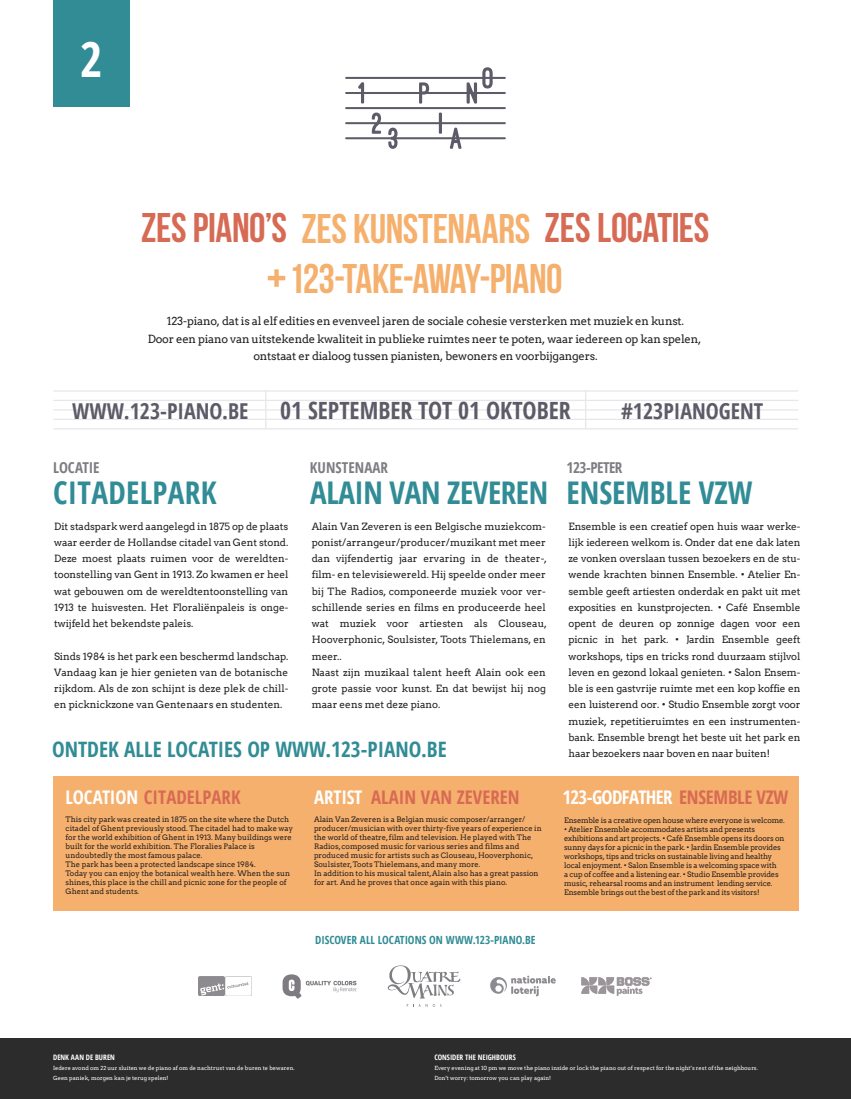
<style>
.page{position:relative;width:851px;height:1099px;background:#fff}
.page>*{position:absolute;margin:0;border:0;box-sizing:border-box;transform-origin:0 0}
.t1{font:700 condensed 48.06px "Open Sans";color:#fff}
.t2{font:41.44px/50.4px "Bebas Neue";letter-spacing:-.01em;color:#f6b06d;text-align:center}
.t3{font:700 condensed 31.25px "Open Sans";letter-spacing:-.005em;color:#318c95}
.t4{font:700 condensed 23.75px "Open Sans";color:#5e5b68}
.t5{font:700 condensed 21.88px "Open Sans";color:#5e5b68}
.t6{font:700 condensed 21.25px "Open Sans";color:#318c95}
.t7{font:700 condensed 18.75px "Open Sans";color:#d76a54}
.t8{font:700 condensed 18.75px "Open Sans";letter-spacing:-.035em;color:#fff}
.t9{font:700 condensed 18.75px "Open Sans";letter-spacing:-.015em;color:#fff}
.t10{font:700 condensed 15px "Open Sans";letter-spacing:-.005em;color:#7e7c81}
.t11{font:700 condensed 15px "Open Sans";letter-spacing:-.03em;color:#7e7c81}
.t12{font:11.25px/17.5px "Arvo";letter-spacing:-.02em;color:#231f20;text-align:center}
.t13{font:700 condensed 11.25px "Open Sans";color:#318c95}
.t14{font:10px/16.2px "Arvo";color:#231f20;text-align:justify}
.t15{font:7.5px/9.1px "Arvo";color:#231f20}
.t16{font:7.5px/9px "Arvo";letter-spacing:-.02em;color:#231f20}
.t17{font:700 condensed 7.5px "Open Sans";color:#fff}
.t18{font:5.62px/10px "Arvo";color:#fff}
.s1{color:#d76a54}
.s2{color:#fff}
</style>
<div class="page">
<div style="left:0;top:1038px;width:850px;height:60px;background:#2b2c2b"></div>
<div style="left:53px;top:776px;width:745px;height:134px;background:#f6b06d"></div>
<div style="left:53px;top:0;width:76px;height:107px;background:#318c95"></div>
<svg style="left:53px;top:390px;width:745px;height:39px"></svg>
<hr style="left:345px;top:77px;width:160px;height:2px;background:#5e5b68">
<hr style="left:345px;top:92px;width:160px;height:2px;background:#5e5b68">
<hr style="left:345px;top:107px;width:160px;height:2px;background:#5e5b68">
<hr style="left:345px;top:122px;width:160px;height:2px;background:#5e5b68">
<hr style="left:345px;top:137px;width:160px;height:2px;background:#5e5b68">
<svg style="left:419px;top:82px;width:10px;height:22px"></svg>
<hr style="left:439px;top:113px;width:3px;height:21px;background:#5e5b68">
<svg style="left:449px;top:128px;width:12px;height:21px"></svg>
<svg style="left:466px;top:67px;width:26px;height:37px"></svg>
<svg style="left:358px;top:82px;width:6px;height:21px"></svg>
<svg style="left:372px;top:113px;width:9px;height:21px"></svg>
<svg style="left:388px;top:128px;width:9px;height:21px"></svg>
<svg style="left:268px;top:269px;width:17px;height:18px"></svg>
<img style="left:198px;top:976px;width:53px;height:19px">
<svg style="left:490px;top:975px;width:66px;height:21px"></svg>
<svg style="left:387px;top:965px;width:73px;height:41px"></svg>
<img style="left:581px;top:977px;width:71px;height:19px">
<svg style="left:282px;top:974px;width:74px;height:24px"></svg>
<h1 class="t1" style="left:80px;top:26px;width:24px">2</h1>
<h2 class="t2" style="left:141px;top:202px;width:569px"><span class="s1">ZESPIANO’S</span> ZES KUNSTENAARS <span class="s1">ZES LOCATIES<br></span>123-TAKE-AWAY-PIANO</h2>
<p class="t12" style="left:148px;top:312px;width:555px">123-piano, dat is al elf edities en evenveel jaren de sociale cohesie versterken met muziek en kunst.<br>Door een piano van uitstekende kwaliteit in publieke ruimtes neer te poten, waar iedereen op kan spelen, ontstaat er dialoog tussen pianisten, bewoners en voorbijgangers.</p>
<h3 class="t5" style="left:72px;top:395px;width:178px">WWW.123-PIANO.BE</h3>
<h3 class="t4" style="left:280px;top:394px;width:292px">01 SEPTEMBER TOT 01 OKTOBER</h3>
<h3 class="t5" style="left:621px;top:395px;width:144px">#123PIANOGENT</h3>
<h3 class="t10" style="left:53px;top:457px;width:48px">LOCATIE</h3>
<h3 class="t3" style="left:53px;top:471px;width:165px">CITADELPARK</h3>
<h3 class="t10" style="left:310px;top:457px;width:80px">KUNSTENAAR</h3>
<h3 class="t11" style="left:566px;top:457px;width:57px">123-PETER</h3>
<h3 class="t3" style="left:566px;top:471px;width:187px">ENSEMBLE VZW</h3>
<h3 class="t3" style="left:310px;top:471px;width:239px">ALAIN VAN ZEVEREN</h3>
<p class="t14" style="left:312px;top:518px;width:237px;text-align:left">Alain Van Zeveren is een Belgische muziekcom&shy;ponist/arrangeur/producer/muzikant met meer dan vijfendertig jaar ervaring in de theater-, film- en televisiewereld. Hij speelde onder meer bij The Radios, componeerde muziek voor ver&shy;schillende series en films en produceerde heel wat muziek voor artiesten als Clouseau, Hooverphonic, Soulsister, Toots Thielemans, en meer..<br>Naast zijn muzikaal talent heeft Alain ook een grote passie voor kunst. En dat bewijst hij nog maar eens met deze piano.</p>
<p class="t14" style="left:54px;top:518px;width:236px">Dit stadspark werd aangelegd in 1875 op de plaats waar eerder de Hollandse citadel van Gent stond.<br>Deze moest plaats ruimen voor de wereldten&shy;toonstelling van Gent in 1913. Zo kwamen er heel wat gebouwen om de wereldtentoonstelling van 1913 te huisvesten. Het Floraliënpaleis is onge&shy;twijfeld het bekendste paleis.</p>
<p class="t14" style="left:54px;top:648px;width:236px">Sinds 1984 is het park een beschermd landschap.<br>Vandaag kan je hier genieten van de botanische rijkdom. Als de zon schijnt is deze plek de chill&shy;en picknickzone van Gentenaars en studenten.</p>
<p class="t14" style="left:568px;top:518px;width:233px">Ensemble is een creatief open huis waar werke&shy;lijk iedereen welkom is. Onder dat ene dak laten ze vonken overslaan tussen bezoekers en de stu&shy;wende krachten binnen Ensemble. • Atelier En&shy;semble geeft artiesten onderdak en pakt uit met exposities en kunstprojecten. • Café Ensemble opent de deuren op zonnige dagen voor een picnic in het park. • Jardin Ensemble geeft workshops, tips en tricks rond duurzaam stijlvol leven en gezond lokaal genieten. • Salon Ensem&shy;ble is een gastvrije ruimte met een kop koffie en een luisterend oor. • Studio Ensemble zorgt voor muziek, repetitieruimtes en een instrumenten&shy;bank. Ensemble brengt het beste uit het park en haar bezoekers naar boven en naar buiten!</p>
<h3 class="t6" style="left:52px;top:734px;width:396px">ONTDEK ALLE LOCATIES OP WWW.123-PIANO.BE</h3>
<h3 class="t7" style="left:66px;top:784px;width:176px"><span class="s2">LOCATION</span> CITADELPARK</h3>
<p class="t15" style="left:66px;top:814px;width:229px">This city park was created in 1875 on the site where the Dutch citadel of Ghent previously stood. The citadel had to make way for the world exhibition of Ghent in 1913. Many buildings were built for the world exhibition. The Floralies Palace is undoubtedly the most famous palace.<br>The park has been a protected landscape since 1984.<br>Today you can enjoy the botanical wealth here. When the sun shines, this place is the chill and picnic zone for the people of Ghent and students.</p>
<h3 class="t9" style="left:314px;top:784px;width:50px">ARTIST</h3>
<h3 class="t7" style="left:371px;top:784px;width:150px">ALAIN VAN ZEVEREN</h3>
<p class="t15" style="left:314px;top:814px;width:229px">Alain Van Zeveren is a Belgian music composer/arranger/ producer/musician with over thirty-five years of experience in the world of theatre, film and television. He played with The Radios, composed music for various series and films and produced music for artists such as Clouseau, Hooverphonic, Soulsister, Toots Thielemans, and many more.<br>In addition to his musical talent, Alain also has a great passion for art. And he proves that once again with this piano.</p>
<p class="t13" style="left:315px;top:931px;width:222px">DISCOVER ALL LOCATIONS ON WWW.123-PIANO.BE</p>
<h3 class="t8" style="left:562px;top:783px;width:227px">123-GODFATHER <span class="s1">ENSEMBLE VZW</span></h3>
<p class="t16" style="left:564px;top:815px;width:222px">Ensemble is a creative open house where everyone is welcome.</p>
<p class="t16" style="left:564px;top:824px;width:222px">• Atelier Ensemble accommodates artists and presents exhibitions and art projects. • Café Ensemble opens its doors on sunny days for a picnic in the park. • Jardin Ensemble provides workshops, tips and tricks on sustainable living and healthy local enjoyment. • Salon Ensemble is a welcoming space with<br>a cup of coffee and a listening ear. • Studio Ensemble provides music, rehearsal rooms and an instrument lending service.<br>Ensemble brings out the best of the park and its visitors!</p>
<p class="t17" style="left:53px;top:1052px;width:63px">DENK AAN DE BUREN</p>
<p class="t18" style="left:53px;top:1063px;width:243px">Iedere avond om 22 uur sluiten we de piano af om de nachtrust van de buren te bewaren.<br>Geen paniek, morgen kan je terug spelen!</p>
<p class="t17" style="left:434px;top:1052px;width:83px">CONSIDER THE NEIGHBOURS</p>
<p class="t18" style="left:434px;top:1063px;width:325px">Every evening at 10 pm we move the piano inside or lock the piano out of respect for the night’s rest of the neighbours.<br>Don’t worry: tomorrow you can play again!</p>
</div>
